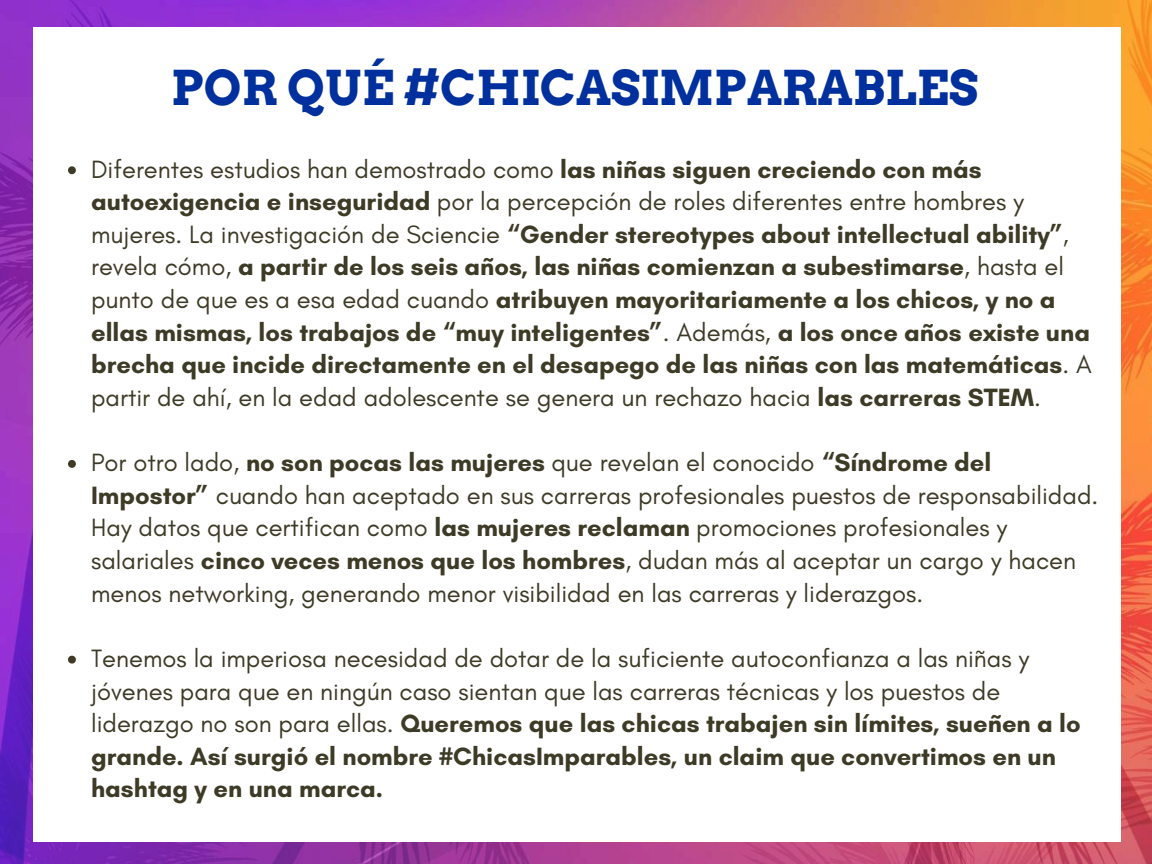
<style>
.page{position:relative;width:1152px;height:864px;background:#fff}
.page>*{position:absolute;margin:0;border:0;box-sizing:border-box;transform-origin:0 0}
.t1{font:700 48px "Arvo";color:#00309d}
.t2{font:25.5px/32.7px "Glacial Indifference";color:#3d3a26}
.t3{font:700 25.5px/32.7px "Glacial Indifference";color:#3d3a26}
.s1{font-weight:400}
.s2{font-weight:700}
</style>
<div class="page">
<img style="left:0;top:0;width:1152px;height:864px">
<div style="left:33px;top:27px;width:1088px;height:815px;background:#fff"></div>
<svg style="left:68px;top:166px;width:8px;height:8px"></svg>
<svg style="left:68px;top:460px;width:8px;height:8px"></svg>
<svg style="left:68px;top:656px;width:8px;height:8px"></svg>
<h1 class="t1" style="left:171px;top:59px;width:809px">POR QUÉ #CHICASIMPARABLES</h1>
<p class="t3" style="left:91px;top:152px;width:1002px"><span class="s1">Diferentes estudios han demostrado como</span> las niñas siguen creciendo con más autoexigencia e inseguridad <span class="s1">por la percepción de roles diferentes entre hombres y mujeres. La investigación de Sciencie</span> “Gender stereotypes about intellectual ability”<span class="s1">, revela cómo,</span> a partir de los seis años, las niñas comienzan a subestimarse<span class="s1">, hasta el punto de que es a esa edad cuando</span> atribuyen mayoritariamente a los chicos, y no a ellas mismas, los trabajos de “muy inteligentes”<span class="s1">. Además,</span> a los once años existe una brecha que incide directamente en el desapego de las niñas con las matemáticas<span class="s1">. A partir de ahí, en la edad adolescente se genera un rechazo hacia</span> las carreras STEM<span class="s1">.</span></p>
<p class="t2" style="left:91px;top:446px;width:1009px">Por otro lado, <span class="s2">no son pocas las mujeres</span> que revelan el conocido <span class="s2">“Síndrome del Impostor”</span> cuando han aceptado en sus carreras profesionales puestos de responsabilidad.<br>Hay datos que certifican como <span class="s2">las mujeres reclaman</span> promociones profesionales y salariales <span class="s2">cinco veces menos que los hombres</span>, dudan más al aceptar un cargo y hacen menos networking, generando menor visibilidad en las carreras y liderazgos.</p>
<p class="t2" style="left:91px;top:642px;width:991px">Tenemos la imperiosa necesidad de dotar de la suficiente autoconfianza a las niñas y jóvenes para que en ningún caso sientan que las carreras técnicas y los puestos de liderazgo no son para ellas. <span class="s2">Queremos que las chicas trabajen sin límites, sueñen a lo grande. Así surgió el nombre #ChicasImparables, un claim que convertimos en un hashtag y en una marca.</span></p>
</div>
